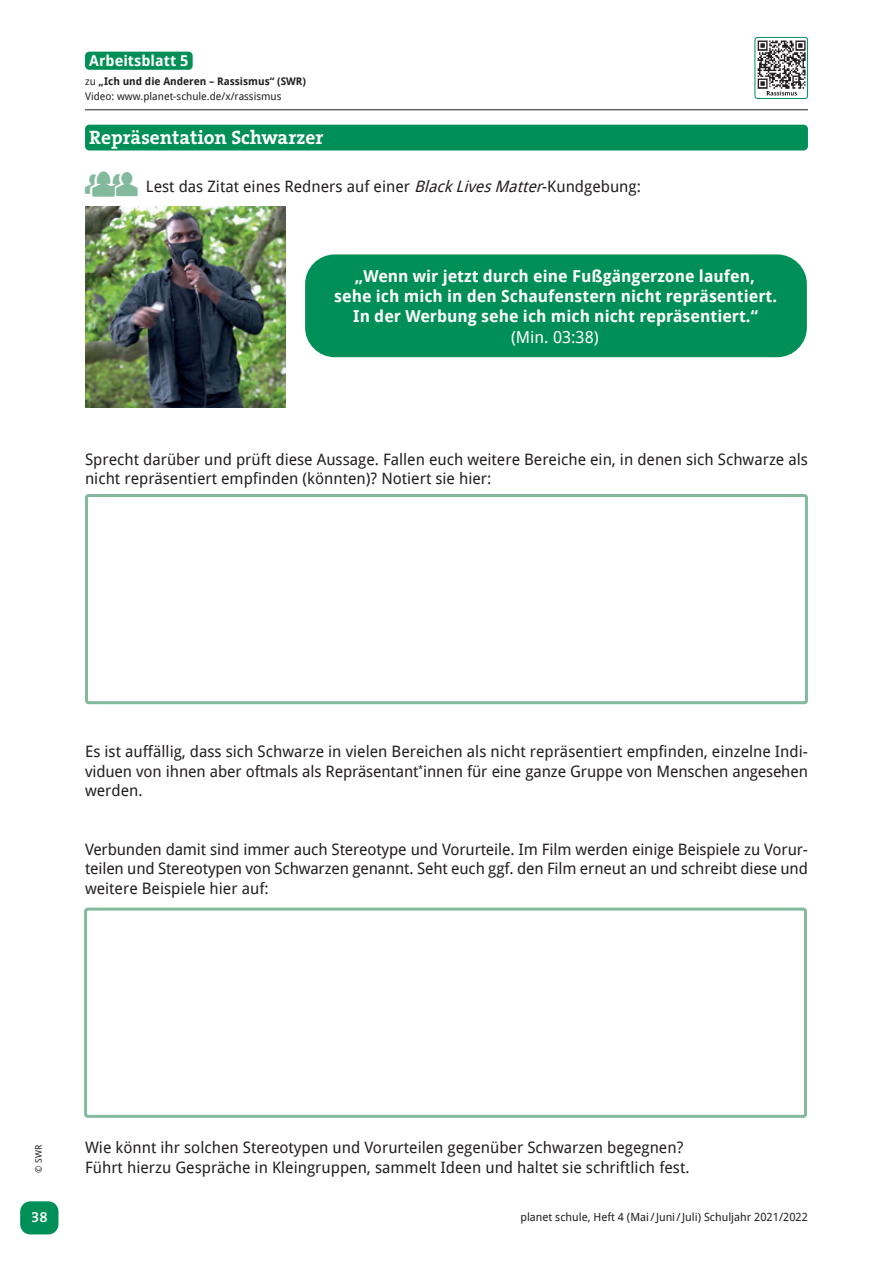
<style>
.page{position:relative;width:893px;height:1263px;background:#fff}
.page>*{position:absolute;margin:0;border:0;box-sizing:border-box;transform-origin:0 0}
.t1{font:700 19.5px "The Serif B7";color:#fff}
.t2{font:700 16.5px/20.2px "Droid Sans";color:#fff;text-align:center}
.t3{font:16.5px "Droid Sans";color:#fff}
.t4{font:15.75px/19.5px "Droid Sans";color:#231f20}
.t5{font:700 15px "Droid Sans";color:#fff}
.t6{font:600 15px "The Serif B6";color:#fff}
.t7{font:11.25px "Droid Sans";color:#231f20}
.t8{font:10.5px/14.2px "Droid Sans";color:#231f20}
.t9{font:9px "Droid Sans";color:#231f20}
.s1{font-weight:700}
.s2{font-style:italic}
</style>
<div class="page">
<hr style="left:85px;top:109px;width:723px;height:1px;background:#231f20">
<div style="left:85px;top:125px;width:723px;height:25px;background:#009057;border-radius:4px"></div>
<div style="left:85px;top:52px;width:108px;height:18px;background:#009057;border-radius:4px"></div>
<div style="left:20px;top:1201px;width:38px;height:33px;background:#009057;border-radius:10px"></div>
<img style="left:755px;top:37px;width:51px;height:59px">
<div style="left:755px;top:37px;width:53px;height:62px;border:1px solid #009057;border-radius:3px"></div>
<div style="left:305px;top:254px;width:502px;height:103px;background:#009057;border-radius:30px"></div>
<img style="left:85px;top:207px;width:201px;height:200px">
<div style="left:85px;top:494px;width:723px;height:210px;border:3px solid #83ba9d;border-radius:2px"></div>
<div style="left:84px;top:908px;width:723px;height:210px;border:3px solid #83ba9d;border-radius:2px"></div>
<p class="t5" style="left:89px;top:52px;width:101px">Arbeitsblatt 5</p>
<p class="t8" style="left:85px;top:75px;width:223px">zu <span class="s1">„Ich und die Anderen – Rassismus“ (SWR)<br></span>Video: www.planet-schule.de/x/rassismus</p>
<p class="t1" style="left:89px;top:127px;width:236px">Repräsentation Schwarzer</p>
<p class="t4" style="left:146px;top:177px;width:496px">Lest das Zitat eines Redners auf einer <span class="s2">BlackLivesMatter</span>-Kundgebung:</p>
<p class="t2" style="left:334px;top:266px;width:444px">„Wenn wir jetzt durch eine Fußgängerzone laufen,<br>sehe ich mich in den Schaufenstern nicht repräsentiert.<br>In der Werbung sehe ich mich nicht repräsentiert.“</p>
<p class="t3" style="left:511px;top:327px;width:89px">(Min. 03:38)</p>
<p class="t4" style="left:85px;top:450px;width:724px">Sprecht darüber und prüft diese Aussage. Fallen euch weitere Bereiche ein, in denen sich Schwarze als nicht repräsentiert empfinden (könnten)? Notiert sie hier:</p>
<p class="t4" style="left:85px;top:742px;width:724px;text-align:justify">Es ist auffällig, dass sich Schwarze in vielen Bereichen als nicht repräsentiert empfinden, einzelne Indi&shy;viduen von ihnen aber oftmals als Repräsentant<sup>*</sup>innen für eine ganze Gruppe von Menschen angesehen werden.</p>
<p class="t4" style="left:85px;top:840px;width:724px;text-align:justify">Verbunden damit sind immer auch Stereotype und Vorurteile. Im Film werden einige Beispiele zu Vorur&shy;teilen und Stereotypen von Schwarzen genannt. Seht euch ggf. den Film erneut an und schreibt diese und weitere Beispiele hier auf:</p>
<p class="t9" style="left:34px;top:1172px;width:29px;rotate:-90deg">© SWR</p>
<p class="t6" style="left:31px;top:1208px;width:18px">38</p>
<p class="t4" style="left:85px;top:1138px;width:606px">Wie könnt ihr solchen Stereotypen und Vorurteilen gegenüber Schwarzen begegnen?<br>Führt hierzu Gespräche in Kleingruppen, sammelt Ideen und haltet sie schriftlich fest.</p>
<p class="t7" style="left:520px;top:1211px;width:289px">planet schule, Heft 4 (Mai/Juni/Juli) Schuljahr 2021/2022</p>
</div>
